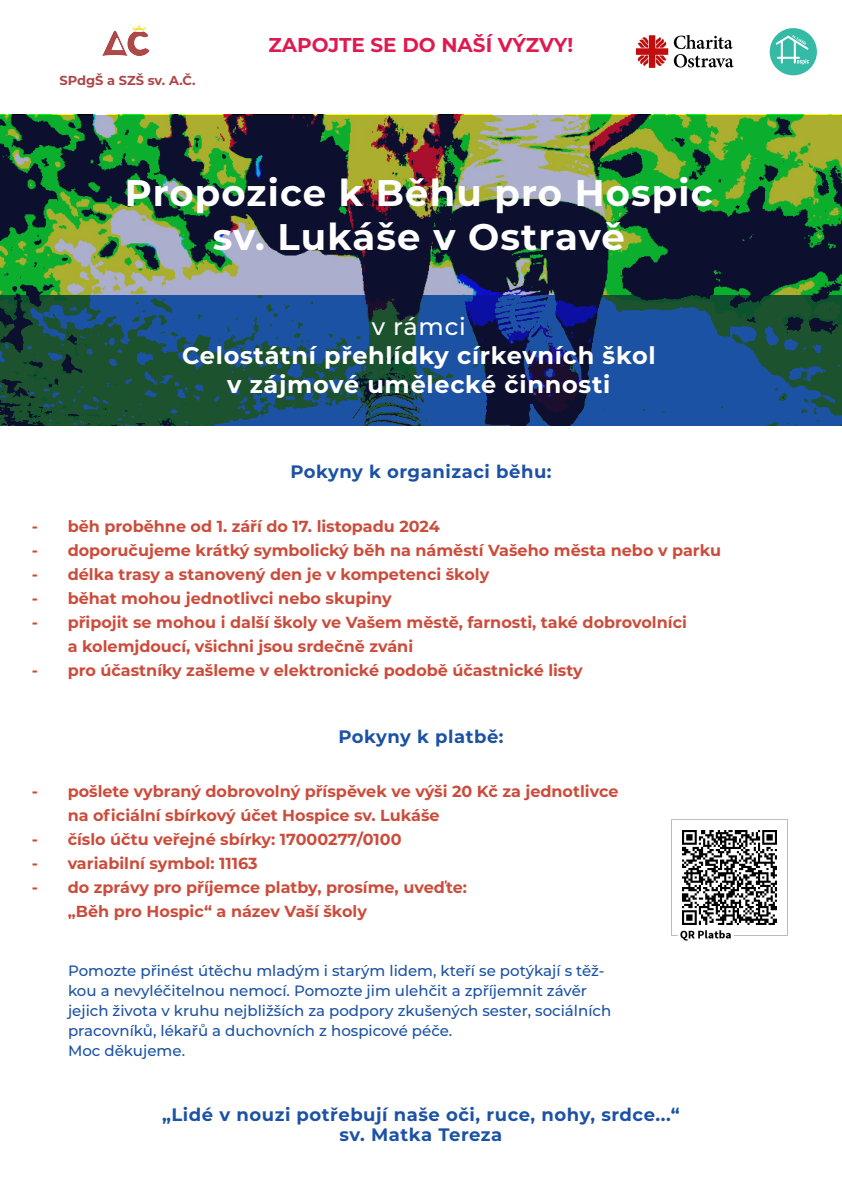
<style>
.page{position:relative;width:842px;height:1191px;background:#fff}
.page>*{position:absolute;margin:0;border:0;box-sizing:border-box;transform-origin:0 0}
.t1{font:700 37px "Montserrat";letter-spacing:.03em;color:#fff}
.t2{font:700 24px "Montserrat";letter-spacing:.03em;color:#fff}
.t3{font:500 24px "Montserrat";letter-spacing:.03em;color:#fff}
.t4{font:700 20px "Montserrat";color:#de1b50}
.t5{font:700 18px "Montserrat";letter-spacing:.03em;color:#1c52a4}
.t6{font:700 16px "Montserrat";color:#cc4c3b}
.t7{font:500 15px/20px "Montserrat";color:#1c52a4}
.t8{font:700 13px "Montserrat";color:#ad4849}
</style>
<div class="page">
<img style="left:102px;top:24px;width:48px;height:32px">
<svg style="left:0;top:115px;width:842px;height:180px;background:#416144"></svg>
<svg style="left:0;top:295px;width:842px;height:130px;background:#194869"></svg>
<img style="left:671px;top:819px;width:117px;height:122px">
<img style="left:635px;top:34px;width:99px;height:34px">
<div style="left:770px;top:28px;width:47px;height:47px;background:#34baa5;border-radius:50%"></div>
<hr style="left:781px;top:40px;width:2px;height:24px;background:#fff">
<hr style="left:794px;top:40px;width:2px;height:24px;background:#fff">
<hr style="left:777px;top:57px;width:23px;height:2px;background:#fff">
<svg style="left:797px;top:59px;width:12px;height:6px"></svg>
<svg style="left:776px;top:35px;width:33px;height:15px"></svg>
<p class="t8" style="left:59px;top:71px;width:138px">SPdgŠ a SZŠ sv. A.Č.</p>
<p class="t4" style="left:269px;top:30px;width:306px">ZAPOJTE SE DO NAŠÍ VÝZVY!</p>
<p class="t1" style="left:125px;top:166px;width:589px">Propozice k Běhu pro Hospic</p>
<p class="t1" style="left:213px;top:210px;width:414px">sv. Lukáše v Ostravě</p>
<p class="t3" style="left:372px;top:310px;width:96px">v rámci</p>
<p class="t2" style="left:182px;top:338px;width:475px">Celostátní přehlídky církevních škol</p>
<p class="t2" style="left:227px;top:367px;width:385px">v zájmové umělecké činnosti</p>
<p class="t5" style="left:290px;top:459px;width:263px">Pokyny k organizaci běhu:</p>
<p class="t6" style="left:32px;top:515px;width:410px">- běh proběhne od 1. září do 17. listopadu 2024</p>
<p class="t6" style="left:32px;top:539px;width:691px">- doporučujeme krátký symbolický běh na náměstí Vašeho města nebo v parku</p>
<p class="t6" style="left:32px;top:563px;width:459px">- délka trasy a stanovený den je v kompetenci školy</p>
<p class="t6" style="left:32px;top:587px;width:361px">- běhat mohou jednotlivci nebo skupiny</p>
<p class="t6" style="left:32px;top:611px;width:657px">- připojit se mohou i další školy ve Vašem městě, farnosti, také dobrovolníci</p>
<p class="t6" style="left:68px;top:635px;width:347px">a kolemjdoucí, všichni jsou srdečně zváni</p>
<p class="t6" style="left:32px;top:659px;width:553px">- pro účastníky zašleme v elektronické podobě účastnické listy</p>
<p class="t5" style="left:338px;top:723px;width:167px">Pokyny k platbě:</p>
<p class="t6" style="left:32px;top:779px;width:588px">- pošlete vybraný dobrovolný příspěvek ve výši 20 Kč za jednotlivce</p>
<p class="t6" style="left:68px;top:803px;width:373px">na oficiální sbírkový účet Hospice sv. Lukáše</p>
<p class="t6" style="left:32px;top:827px;width:371px">- číslo účtu veřejné sbírky: 17000277/0100</p>
<p class="t6" style="left:32px;top:851px;width:227px">- variabilní symbol: 11163</p>
<p class="t6" style="left:32px;top:875px;width:437px">- do zprávy pro příjemce platby, prosíme, uveďte:</p>
<p class="t6" style="left:68px;top:899px;width:300px">„Běh pro Hospic“ a název Vaší školy</p>
<p class="t7" style="left:68px;top:960px;width:545px">Pomozte přinést útěchu mladým i starým lidem, kteří se potýkají s těž&shy;kou a nevyléčitelnou nemocí. Pomozte jim ulehčit a zpříjemnit závěr jejich života v kruhu nejbližších za podpory zkušených sester, sociálních pracovníků, lékařů a duchovních z hospicové péče.<br>Moc děkujeme.</p>
<p class="t5" style="left:162px;top:1101px;width:519px">„Lidé v nouzi potřebují naše oči, ruce, nohy, srdce...“</p>
<p class="t5" style="left:340px;top:1121px;width:164px">sv. Matka Tereza</p>
</div>
